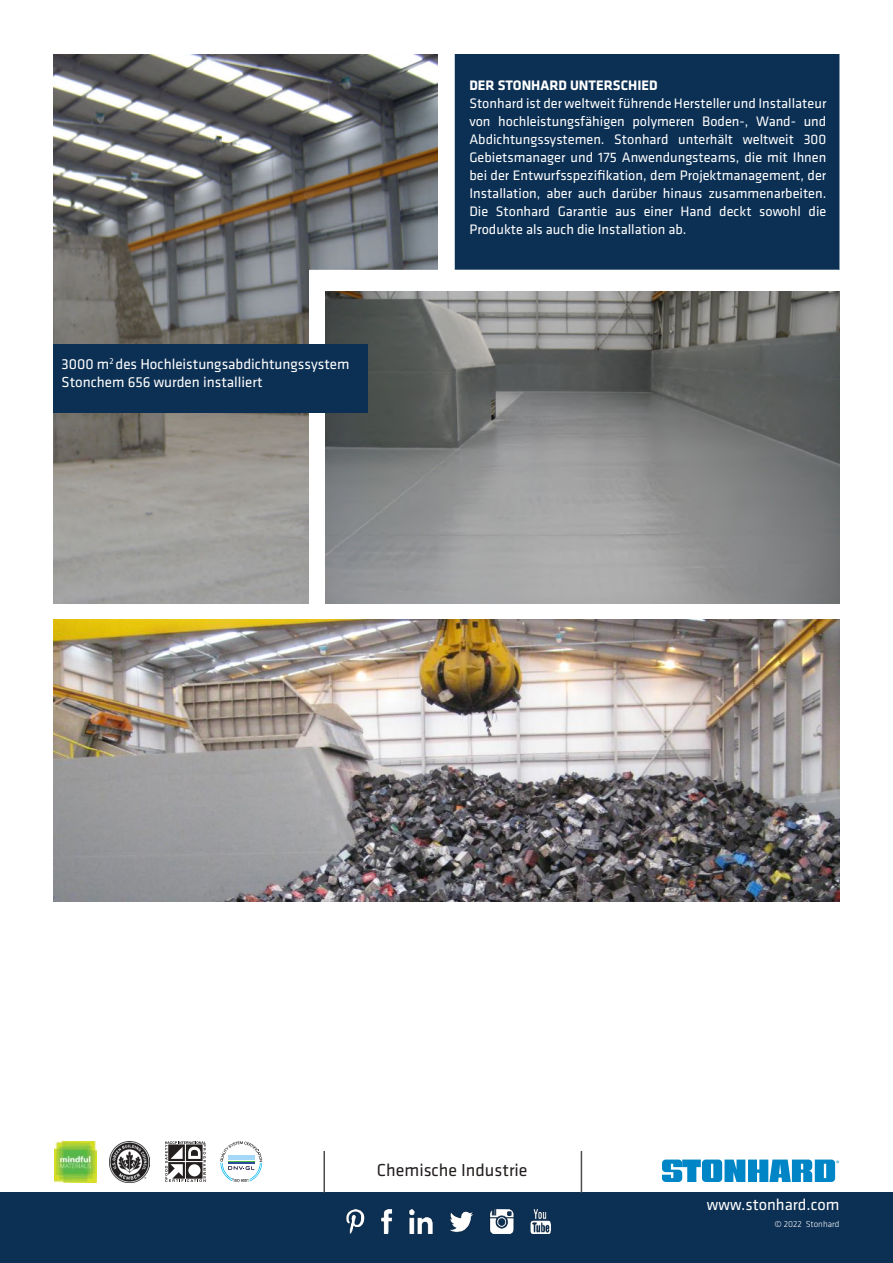
<style>
.page{position:relative;width:893px;height:1263px;background:#fff}
.page>*{position:absolute;margin:0;border:0;box-sizing:border-box;transform-origin:0 0}
.t1{font:18px "Klavika";color:#241f1f}
.t2{font:16.5px "Klavika";color:#fff}
.t3{font:15px/18px "Klavika";color:#fff}
.t4{font:14.25px/18px "Klavika";color:#fff;text-align:justify}
.t5{font:700 14.25px "Klavika";color:#fff}
.t6{font:300 9px "Klavika";color:#fff}
.t7{font:7.8px "Myriad Pro";color:#0086c7}
</style>
<div class="page">
<div style="left:455px;top:54px;width:384px;height:216px;background:#0c3054;border:2px solid #0c3054"></div>
<svg style="left:662px;top:1159px;width:173px;height:23px;background:#38a0d3"></svg>
<div style="left:0;top:1193px;width:893px;height:70px;background:#0c3054"></div>
<hr style="left:323px;top:1151px;width:2px;height:42px;background:#4c4c4e">
<hr style="left:581px;top:1151px;width:1px;height:42px;background:#4c4c4e">
<img style="left:53px;top:54px;width:385px;height:550px">
<img style="left:346px;top:1209px;width:205px;height:24px">
<svg style="left:165px;top:1141px;width:41px;height:41px"></svg>
<svg style="left:220px;top:1141px;width:42px;height:41px"></svg>
<img style="left:109px;top:1141px;width:41px;height:41px">
<img style="left:55px;top:1141px;width:42px;height:42px">
<div style="left:309px;top:270px;width:529px;height:343px;background:#fff"></div>
<img style="left:325px;top:292px;width:514px;height:312px">
<img style="left:53px;top:620px;width:786px;height:281px">
<div style="left:53px;top:344px;width:314px;height:68px;background:#0c3054"></div>
<p class="t3" style="left:62px;top:355px;width:289px">3000 m<sup>2</sup> des Hochleistungsabdichtungssystem<br>Stonchem 656 wurden installiert</p>
<p class="t5" style="left:469px;top:75px;width:190px">DER STONHARD UNTERSCHIED</p>
<p class="t4" style="left:469px;top:94px;width:358px">Stonhard ist der weltweit führende Hersteller und Installateur von hochleistungsfähigen polymeren Boden-, Wand- und Abdichtungssystemen. Stonhard unterhält weltweit 300<br>Gebietsmanager und 175 Anwendungsteams, die mit Ihnen bei der Entwurfsspezifikation, dem Projektmanagement, der Installation, aber auch darüber hinaus zusammenarbeiten.<br>Die Stonhard Garantie aus einer Hand deckt sowohl die Produkte als auch die Installation ab.</p>
<p class="t1" style="left:377px;top:1159px;width:152px">Chemische Industrie</p>
<p class="t7" style="left:836px;top:1158px;width:5px">®</p>
<p class="t2" style="left:707px;top:1193px;width:134px">www.stonhard.com</p>
<p class="t6" style="left:774px;top:1218px;width:67px">© 2022 Stonhard</p>
</div>
